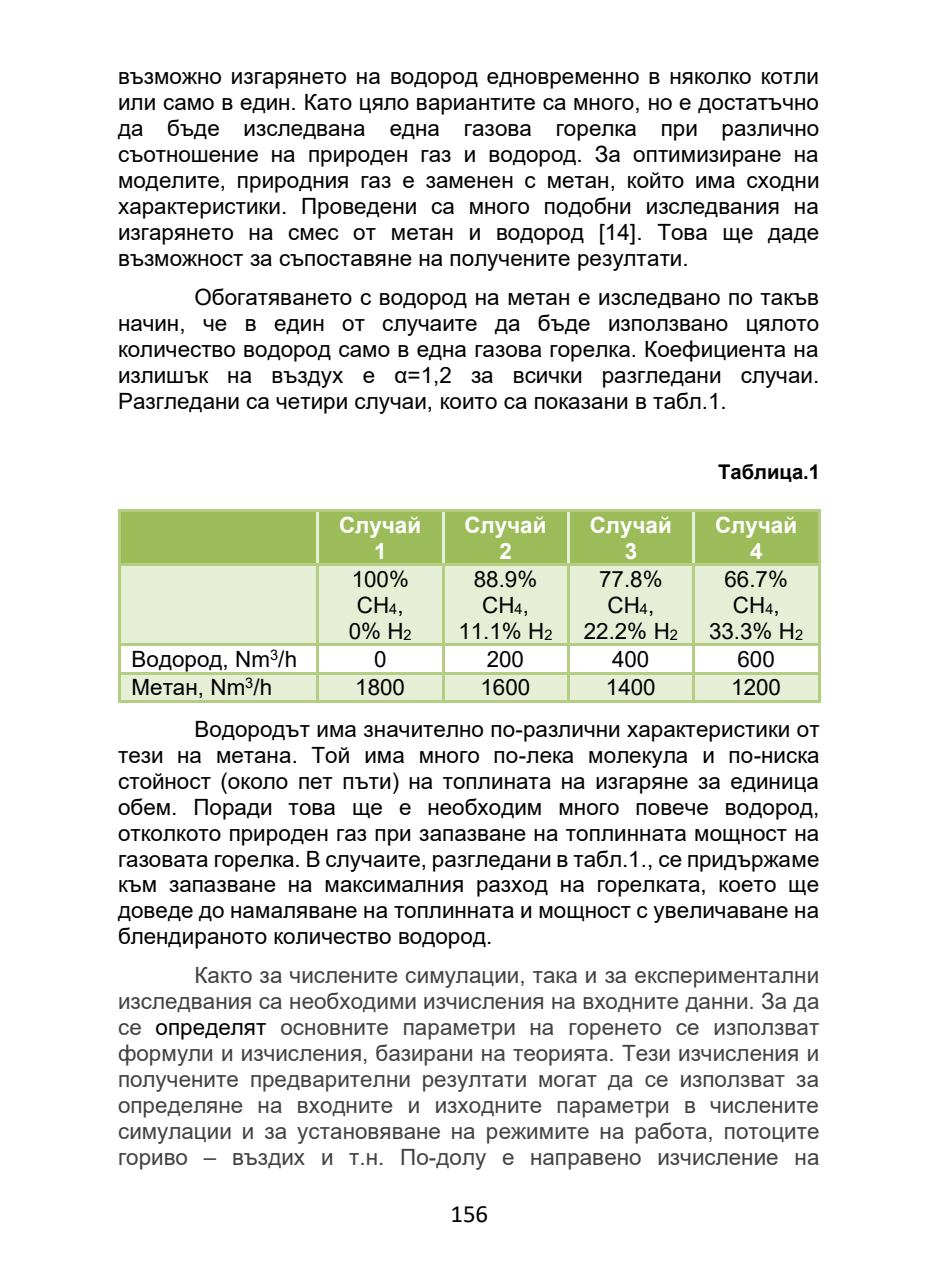
<style>
.page{position:relative;width:925px;height:1276px;background:#fff}
.page>*{position:absolute;margin:0;border:0;box-sizing:border-box;transform-origin:0 0}
.t1{font:24.75px "Calibri";color:#000}
.t2{font:22.5px/25.9px "Arial";color:#000;text-align:center}
.t3{font:22.5px/25.9px "Arial";color:#434241;text-align:justify}
.t4{font:700 22.5px/25.9px "Arial";color:#fff;text-align:center}
.t5{font:700 20.25px "Arial";color:#000}
.s1{font-size:14.62px}
.s2{color:#000}
</style>
<div class="page">
<div style="left:121px;top:512px;width:196px;height:52px;background:#9cbb59"></div>
<div style="left:319px;top:512px;width:123px;height:52px;background:#9cbb59"></div>
<div style="left:444px;top:512px;width:123px;height:52px;background:#9cbb59"></div>
<div style="left:569px;top:512px;width:123px;height:52px;background:#9cbb59"></div>
<div style="left:695px;top:512px;width:123px;height:52px;background:#9cbb59"></div>
<hr style="left:118px;top:510px;width:449px;height:2px;background:#b3cd82">
<hr style="left:567px;top:510px;width:251px;height:2px;background:#b3cd82">
<hr style="left:118px;top:512px;width:2px;height:52px;background:#b3cd82">
<hr style="left:317px;top:512px;width:2px;height:52px;background:#e2efda">
<hr style="left:442px;top:512px;width:2px;height:52px;background:#e2efda">
<hr style="left:567px;top:512px;width:2px;height:52px;background:#e2efda">
<hr style="left:692px;top:512px;width:2px;height:52px;background:#e2efda">
<hr style="left:818px;top:512px;width:2px;height:52px;background:#b3cd82">
<div style="left:121px;top:566px;width:196px;height:78px;background:#e6eed6"></div>
<div style="left:319px;top:566px;width:123px;height:78px;background:#e6eed6"></div>
<div style="left:444px;top:566px;width:123px;height:78px;background:#e6eed6"></div>
<div style="left:569px;top:566px;width:123px;height:78px;background:#e6eed6"></div>
<div style="left:695px;top:566px;width:123px;height:78px;background:#e6eed6"></div>
<hr style="left:118px;top:564px;width:449px;height:2px;background:#b3cd82">
<hr style="left:567px;top:564px;width:251px;height:2px;background:#b3cd82">
<hr style="left:118px;top:566px;width:2px;height:78px;background:#b3cd82">
<hr style="left:317px;top:566px;width:2px;height:78px;background:#b3cd82">
<hr style="left:442px;top:566px;width:2px;height:78px;background:#b3cd82">
<hr style="left:567px;top:566px;width:2px;height:78px;background:#b3cd82">
<hr style="left:692px;top:566px;width:2px;height:78px;background:#b3cd82">
<hr style="left:818px;top:566px;width:2px;height:78px;background:#b3cd82">
<hr style="left:118px;top:644px;width:449px;height:2px;background:#b3cd82">
<hr style="left:567px;top:644px;width:251px;height:2px;background:#b3cd82">
<hr style="left:118px;top:646px;width:2px;height:26px;background:#b3cd82">
<hr style="left:317px;top:646px;width:2px;height:26px;background:#b3cd82">
<hr style="left:442px;top:646px;width:2px;height:26px;background:#b3cd82">
<hr style="left:567px;top:646px;width:2px;height:26px;background:#b3cd82">
<hr style="left:692px;top:646px;width:2px;height:26px;background:#b3cd82">
<hr style="left:818px;top:646px;width:2px;height:26px;background:#b3cd82">
<div style="left:121px;top:674px;width:196px;height:26px;background:#e6eed6"></div>
<div style="left:319px;top:674px;width:123px;height:26px;background:#e6eed6"></div>
<div style="left:444px;top:674px;width:123px;height:26px;background:#e6eed6"></div>
<div style="left:569px;top:674px;width:123px;height:26px;background:#e6eed6"></div>
<div style="left:695px;top:674px;width:123px;height:26px;background:#e6eed6"></div>
<hr style="left:118px;top:672px;width:449px;height:2px;background:#b3cd82">
<hr style="left:567px;top:672px;width:251px;height:2px;background:#b3cd82">
<hr style="left:118px;top:674px;width:2px;height:28px;background:#b3cd82">
<hr style="left:118px;top:700px;width:199px;height:2px;background:#b3cd82">
<hr style="left:317px;top:674px;width:2px;height:28px;background:#b3cd82">
<hr style="left:319px;top:700px;width:123px;height:2px;background:#b3cd82">
<hr style="left:442px;top:674px;width:2px;height:28px;background:#b3cd82">
<hr style="left:444px;top:700px;width:123px;height:2px;background:#b3cd82">
<hr style="left:567px;top:674px;width:2px;height:28px;background:#b3cd82">
<hr style="left:569px;top:700px;width:123px;height:2px;background:#b3cd82">
<hr style="left:692px;top:674px;width:2px;height:28px;background:#b3cd82">
<hr style="left:694px;top:700px;width:124px;height:2px;background:#b3cd82">
<hr style="left:818px;top:674px;width:2px;height:28px;background:#b3cd82">
<p class="t2" style="left:118px;top:63px;width:703px;text-align:justify">възможно изгарянето на водород едновременно в няколко котли или само в един. Като цяло вариантите са много, но е достатъчно да бъде изследвана една газова горелка при различно съотношение на природен газ и водород. За оптимизиране на моделите, природния газ е заменен с метан, който има сходни характеристики. Проведени са много подобни изследвания на изгарянето на смес от метан и водород [14]. Това ще даде възможност за съпоставяне на получените резултати.</p>
<p class="t2" style="left:118px;top:284px;width:703px;text-align:justify;text-indent:76px">Обогатяването с водород на метан е изследвано по такъв начин, че в един от случаите да бъде използвано цялото количество водород само в една газова горелка. Коефициента на излишък на въздух е α=1,2 за всички разгледани случаи.<br>Разгледани са четири случаи, които са показани в табл.1.</p>
<p class="t5" style="left:718px;top:457px;width:104px">Таблица.1</p>
<p class="t4" style="left:339px;top:512px;width:84px">Случай<br>1</p>
<p class="t4" style="left:464px;top:512px;width:84px">Случай<br>2</p>
<p class="t4" style="left:590px;top:512px;width:84px">Случай<br>3</p>
<p class="t4" style="left:715px;top:512px;width:84px">Случай<br>4</p>
<p class="t2" style="left:349px;top:566px;width:64px">100%<br>CH<span class="s1">4</span>,<br>0% H<span class="s1">2</span></p>
<p class="t2" style="left:458px;top:566px;width:96px">88.9%<br>CH<span class="s1">4</span>,<br>11.1% H<span class="s1">2</span></p>
<p class="t2" style="left:584px;top:566px;width:96px">77.8%<br>CH<span class="s1">4</span>,<br>22.2% H<span class="s1">2</span></p>
<p class="t2" style="left:709px;top:566px;width:96px">66.7%<br>CH<span class="s1">4</span>,<br>33.3% H<span class="s1">2</span></p>
<p class="t2" style="left:132px;top:646px;width:167px">Водород, Nm<sup>3</sup>/h</p>
<p class="t2" style="left:374px;top:646px;width:14px">0</p>
<p class="t2" style="left:487px;top:646px;width:39px">200</p>
<p class="t2" style="left:612px;top:646px;width:39px">400</p>
<p class="t2" style="left:737px;top:646px;width:39px">600</p>
<p class="t2" style="left:132px;top:674px;width:142px">Метан, Nm<sup>3</sup>/h</p>
<p class="t2" style="left:355px;top:674px;width:51px">1800</p>
<p class="t2" style="left:480px;top:674px;width:51px">1600</p>
<p class="t2" style="left:606px;top:674px;width:51px">1400</p>
<p class="t2" style="left:194px;top:666px;width:626px;line-height:41.6px;text-align:left;text-indent:537px">1200<br>Водородът има значително по-различни характеристики от</p>
<p class="t2" style="left:118px;top:742px;width:703px;text-align:justify">тези на метана. Той има много по-лека молекула и по-ниска стойност (около пет пъти) на топлината на изгаряне за единица обем. Поради това ще е необходим много повече водород, отколкото природен газ при запазване на топлинната мощност на газовата горелка. В случаите, разгледани в табл.1., се придържаме към запазване на максималния разход на горелката, което ще доведе до намаляване на топлинната и мощност с увеличаване на блендираното количество водород.</p>
<p class="t3" style="left:118px;top:962px;width:703px;text-indent:76px">Както за числените симулации, така и за експериментални изследвания са необходими изчисления на входните данни. За да се <span class="s2">определят</span> основните параметри на горенето се използват формули и изчисления, базирани на теорията. Тези изчисления и получените предварителни резултати могат да се използват за определяне на входните и изходните параметри в числените симулации и за установяване на режимите на работа, потоците гориво – въздих и т.н. По-долу е направено изчисление на</p>
<p class="t1" style="left:450px;top:1196px;width:39px">156</p>
</div>
